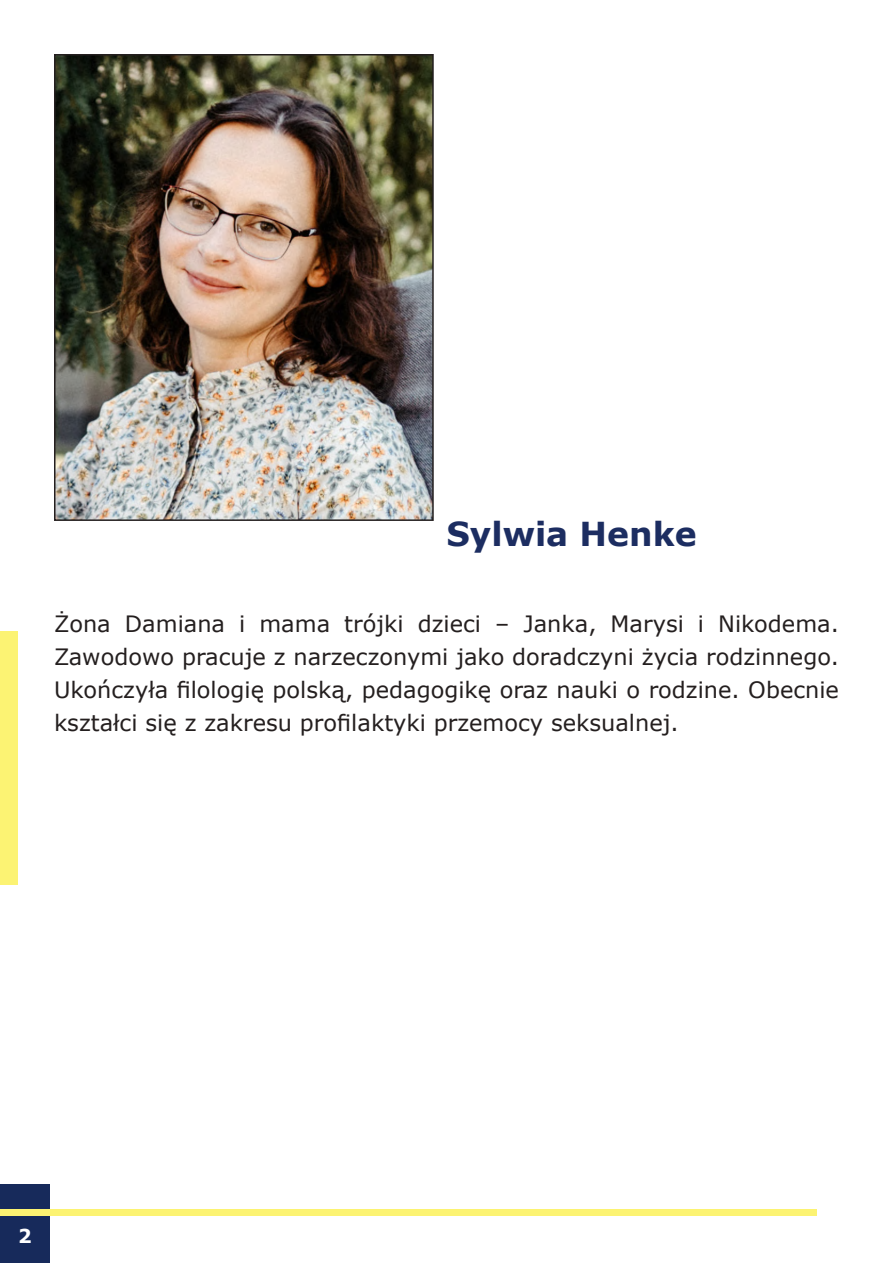
<style>
.page{position:relative;width:893px;height:1263px;background:#fff}
.page>*{position:absolute;margin:0;border:0;box-sizing:border-box;transform-origin:0 0}
.t1{font:700 33px "Verdana";color:#1c2d61}
.t2{font:22.5px/33px "Verdana";color:#241f1f;text-align:justify}
.t3{font:700 19.2px "Verdana";color:#fff}
</style>
<div class="page">
<img style="left:57px;top:57px;width:374px;height:461px">
<div style="left:54px;top:54px;width:380px;height:467px;border:2px solid #241f1f"></div>
<div style="left:0;top:1184px;width:50px;height:79px;background:#172a5b"></div>
<div style="left:0;top:1209px;width:816px;height:6px;background:#fcf372"></div>
<div style="left:0;top:631px;width:17px;height:253px;background:#fcf373"></div>
<h1 class="t1" style="left:446px;top:511px;width:252px">Sylwia Henke</h1>
<p class="t2" style="left:54px;top:607px;width:786px">Żona Damiana i mama trójki dzieci – Janka, Marysi i Nikodema.<br>Zawodowo pracuje z narzeczonymi jako doradczyni życia rodzinnego.<br>Ukończyła filologię polską, pedagogikę oraz nauki o rodzine. Obecnie kształci się z zakresu profilaktyki przemocy seksualnej.</p>
<p class="t3" style="left:18px;top:1222px;width:15px">2</p>
</div>
